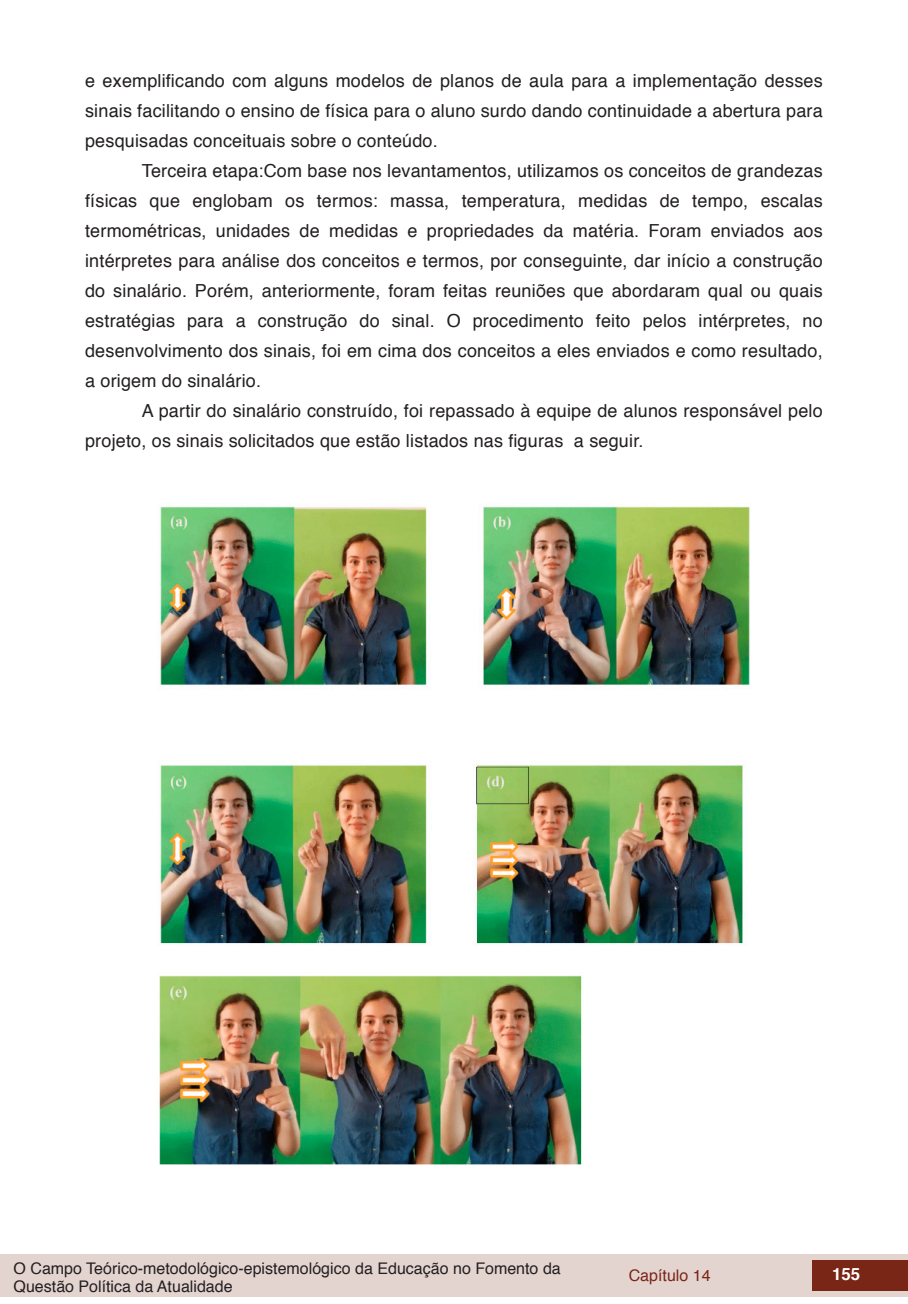
<style>
.page{position:relative;width:908px;height:1304px;background:#fff}
.page>*{position:absolute;margin:0;border:0;box-sizing:border-box;transform-origin:0 0}
.txt{font:18px/30px "Helvetica";letter-spacing:.01em;color:#231f20;text-align:justify}
.t1{font:700 16.8px "Helvetica";color:#fff}
.t2{font:16px/18.2px "Helvetica";color:#231f20}
.t3{font:16px "Helvetica";color:#7a2616}
</style>
<div class="page">
<div style="left:0;top:1254px;width:906px;height:43px;background:#e4d4d0"></div>
<div style="left:812px;top:1261px;width:95px;height:30px;background:#7a2616"></div>
<img style="left:160px;top:506px;width:590px;height:438px">
<img style="left:159px;top:975px;width:423px;height:190px">
<p class="txt" style="left:85px;top:66px;width:738px">e exemplificando com alguns modelos de planos de aula para a implementação desses sinais facilitando o ensino de física para o aluno surdo dando continuidade a abertura para pesquisadas conceituais sobre o conteúdo.</p>
<p class="txt" style="left:85px;top:156px;width:738px;text-indent:57px">Terceira etapa:Com base nos levantamentos, utilizamos os conceitos de grandezas físicas que englobam os termos: massa, temperatura, medidas de tempo, escalas termométricas, unidades de medidas e propriedades da matéria. Foram enviados aos intérpretes para análise dos conceitos e termos, por conseguinte, dar início a construção do sinalário. Porém, anteriormente, foram feitas reuniões que abordaram qual ou quais estratégias para a construção do sinal. O procedimento feito pelos intérpretes, no desenvolvimento dos sinais, foi em cima dos conceitos a eles enviados e como resultado, a origem do sinalário.</p>
<p class="txt" style="left:85px;top:396px;width:738px;text-indent:57px">A partir do sinalário construído, foi repassado à equipe de alunos responsável pelo projeto, os sinais solicitados que estão listados nas figuras a seguir.</p>
<p class="t2" style="left:14px;top:1260px;width:548px">O Campo Teórico-metodológico-epistemológico da Educação no Fomento da<br>Questão Política da Atualidade</p>
<p class="t3" style="left:628px;top:1263px;width:83px">Capítulo 14</p>
<p class="t1" style="left:831px;top:1261px;width:30px">155</p>
</div>
